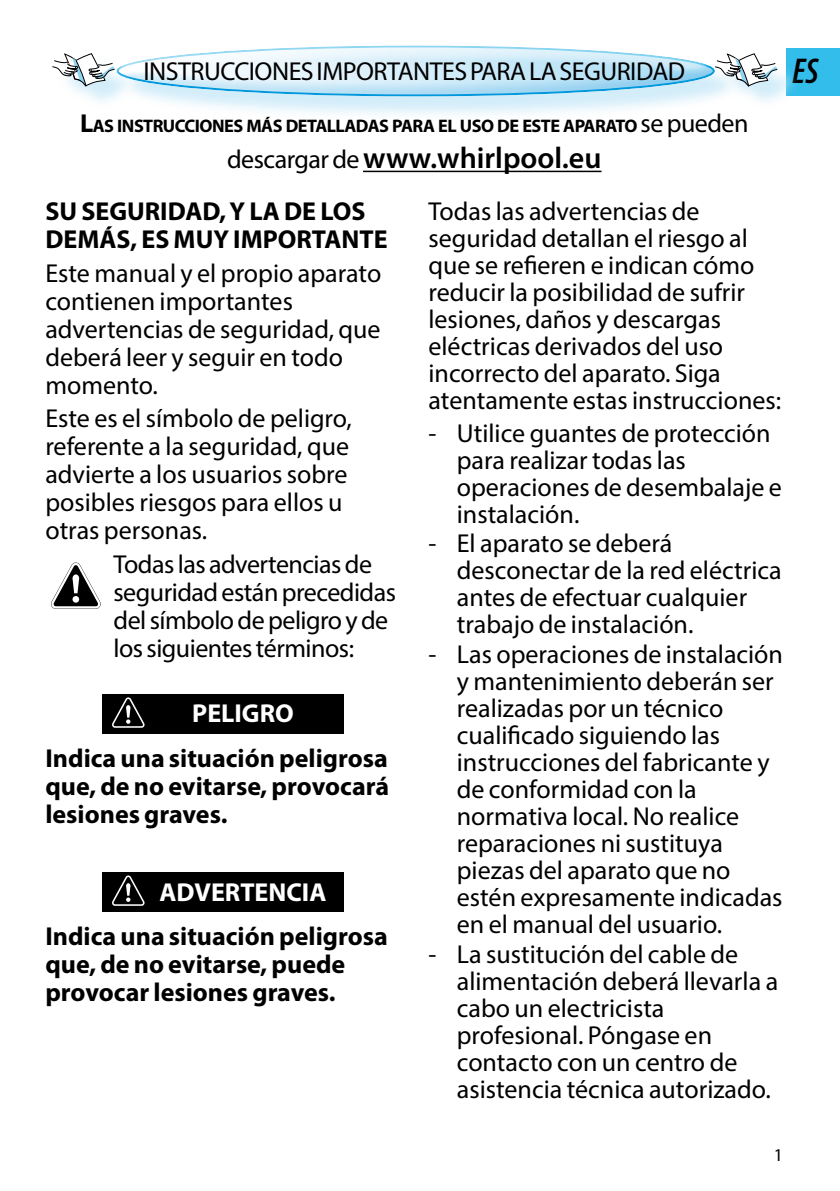
<style>
.page{position:relative;width:840px;height:1191px;background:#fff}
.page>*{position:absolute;margin:0;border:0;box-sizing:border-box;transform-origin:0 0}
.t1{font:italic 600 condensed 36px "Myriad Pro";color:#000}
.t2{font:600 30px "Myriad Pro";color:#000}
.t3{font:26px/27px "Myriad Pro";color:#000}
.t4{font:700 26px/28px "Myriad Pro";color:#000}
.t5{font:26px/28px "Myriad Pro";letter-spacing:-.02em;color:#000}
.t6{font:700 26px "Myriad Pro";color:#fff}
.t7{font:700 18.2px "Myriad Pro";letter-spacing:-.03em;color:#000}
.t8{font:18px "Myriad Pro";color:#000}
.s1{font-size:26px}
.s2{font-weight:400;font-size:26px}
</style>
<div class="page">
<div style="left:785px;top:49px;width:54px;height:47px;background:#33bdea"></div>
<div style="left:102px;top:693px;width:241px;height:40px;background:#000"></div>
<svg style="left:112px;top:697px;width:33px;height:31px"></svg>
<div style="left:102px;top:872px;width:241px;height:39px;background:#000"></div>
<svg style="left:112px;top:875px;width:33px;height:31px"></svg>
<hr style="left:363px;top:171px;width:238px;height:1px;background:#000">
<div style="left:120px;top:48px;width:618px;height:73px;background:#c4e7f8;opacity:.75"></div>
<div style="left:115px;top:42px;width:602px;height:34px;background:#fff;opacity:.75"></div>
<div style="left:115px;top:63px;width:602px;height:35px;background:#c4e7f8;opacity:.75"></div>
<div style="left:57px;top:58px;width:82px;height:52px;background:#c4e7f8;opacity:.75"></div>
<svg style="left:52px;top:54px;width:65px;height:32px"></svg>
<div style="left:719px;top:58px;width:82px;height:52px;background:#c4e7f8;opacity:.75"></div>
<svg style="left:714px;top:54px;width:64px;height:32px"></svg>
<svg style="left:51px;top:562px;width:50px;height:47px"></svg>
<div style="left:72px;top:596px;width:7px;height:6px;background:#fff;border-radius:50%"></div>
<p class="t5" style="left:143px;top:57px;width:543px">INSTRUCCIONES IMPORTANTES PARA LA SEGURIDAD</p>
<h1 class="t1" style="left:791px;top:51px;width:28px">ES</h1>
<p class="t7" style="left:80px;top:114px;width:669px"><span class="s1">L</span>AS INSTRUCCIONES MÁS DETALLADAS PARA EL USO DE ESTE APARATO <span class="s2">se pueden</span></p>
<p class="t2" style="left:227px;top:139px;width:376px"><span class="s2">descargar de</span> www.whirlpool.eu</p>
<p class="t4" style="left:45px;top:196px;width:343px">SU SEGURIDAD, Y LA DE LOS<br>DEMÁS, ES MUY IMPORTANTE</p>
<p class="t3" style="left:45px;top:258px;width:337px;line-height:28px">Este manual y el propio aparato contienen importantes advertencias de seguridad, que deberá leer y seguir en todo momento.</p>
<p class="t3" style="left:45px;top:404px;width:308px;line-height:28px">Este es el símbolo de peligro, referente a la seguridad, que advierte a los usuarios sobre posibles riesgos para ellos u otras personas.</p>
<p class="t5" style="left:113px;top:550px;width:284px">Todas las advertencias de seguridad están precedidas del símbolo de peligro y de los siguientes términos:</p>
<p class="t6" style="left:192px;top:697px;width:103px">PELIGRO</p>
<p class="t4" style="left:45px;top:743px;width:345px;text-align:justify">Indica una situación peligrosa que, de no evitarse, provocará lesiones graves.</p>
<p class="t6" style="left:159px;top:874px;width:168px">ADVERTENCIA</p>
<p class="t4" style="left:45px;top:921px;width:344px">Indica una situación peligrosa que, de no evitarse, puede provocar lesiones graves.</p>
<p class="t3" style="left:428px;top:197px;width:354px">Todas las advertencias de seguridad detallan el riesgo al que se refieren e indican cómo reducir la posibilidad de sufrir lesiones, daños y descargas eléctricas derivados del uso incorrecto del aparato. Siga atentamente estas instrucciones:</p>
<p class="t3" style="left:456px;top:419px;width:326px;text-indent:-28px">- Utilice guantes de protección para realizar todas las operaciones de desembalaje e instalación.</p>
<p class="t3" style="left:456px;top:530px;width:326px;text-indent:-28px">- El aparato se deberá desconectar de la red eléctrica antes de efectuar cualquier trabajo de instalación.</p>
<p class="t3" style="left:456px;top:640px;width:327px;text-indent:-28px">- Las operaciones de instalación y mantenimiento deberán ser realizadas por un técnico cualificado siguiendo las instrucciones del fabricante y de conformidad con la normativa local. No realice reparaciones ni sustituya piezas del aparato que no estén expresamente indicadas en el manual del usuario.</p>
<p class="t3" style="left:456px;top:940px;width:323px;text-indent:-28px">- La sustitución del cable de alimentación deberá llevarla a cabo un electricista profesional. Póngase en contacto con un centro de asistencia técnica autorizado.</p>
<p class="t8" style="left:773px;top:1143px;width:11px">1</p>
</div>
